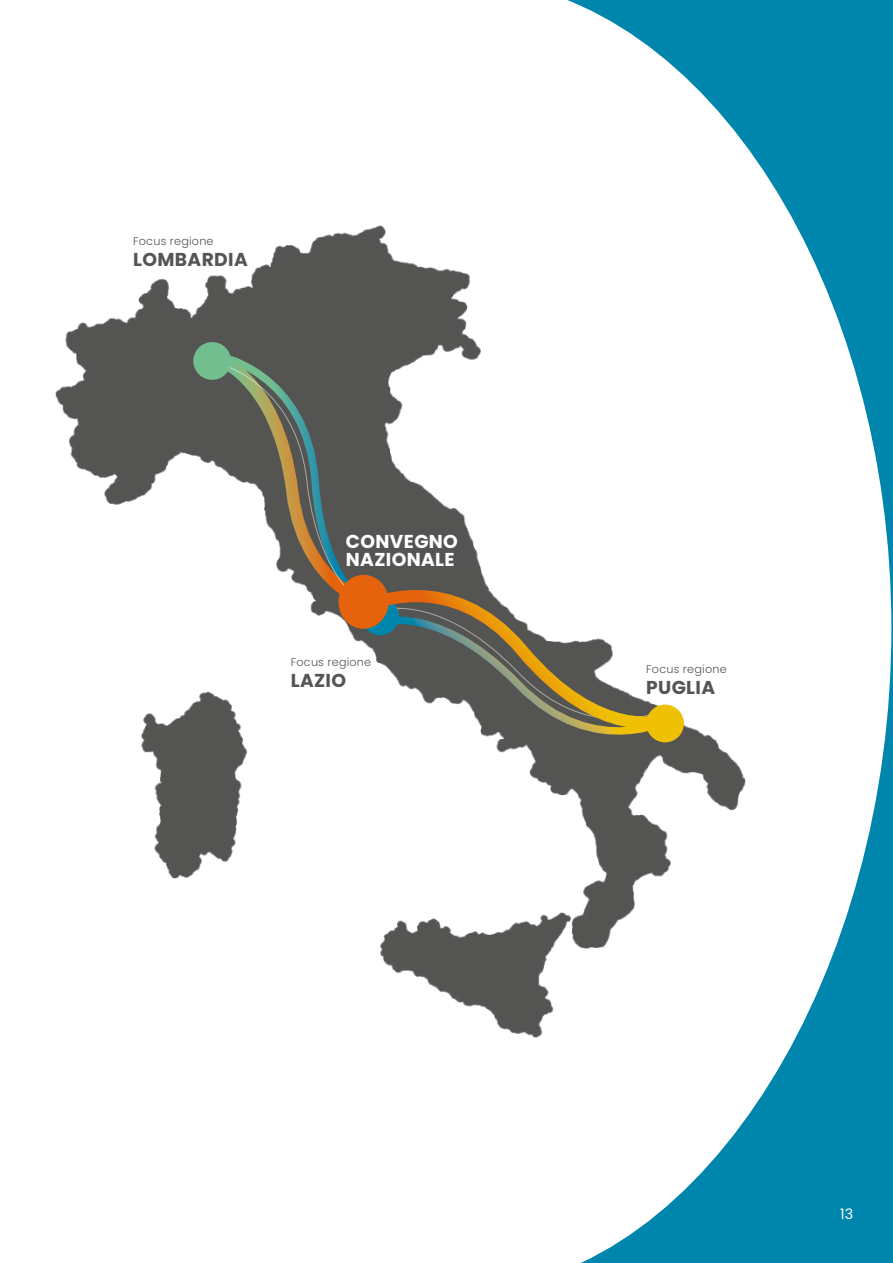
<style>
.page{position:relative;width:893px;height:1263px;background:#fff}
.page>*{position:absolute;margin:0;border:0;box-sizing:border-box;transform-origin:0 0}
.t1{font:700 18.6px "Poppins";letter-spacing:.02em;color:#545554}
.t2{font:700 18.6px/18.6px "Poppins";letter-spacing:.02em;color:#fff}
.t3{font:14.4px "Poppins";color:#fff}
.t4{font:300 11.25px "Poppins";letter-spacing:.02em;color:#545554}
</style>
<div class="page">
<svg style="left:533px;top:0;width:358px;height:1263px"></svg>
<img style="left:55px;top:225px;width:690px;height:812px">
<svg style="left:363px;top:585px;width:319px;height:179px"></svg>
<svg style="left:198px;top:344px;width:212px;height:282px"></svg>
<svg style="left:202px;top:358px;width:187px;height:261px"></svg>
<div style="left:193px;top:342px;width:38px;height:38px;background:#73be8e;border-radius:50%"></div>
<div style="left:646px;top:705px;width:38px;height:37px;background:#efc104;border-radius:50%"></div>
<svg style="left:355px;top:565px;width:322px;height:196px"></svg>
<div style="left:338px;top:575px;width:51px;height:54px;background:#e5630d;border-radius:50%"></div>
<p class="t4" style="left:133px;top:235px;width:82px">Focus regione</p>
<h1 class="t1" style="left:133px;top:248px;width:116px">LOMBARDIA</h1>
<h1 class="t2" style="left:346px;top:532px;width:114px">CONVEGNO<br>NAZIONALE</h1>
<p class="t4" style="left:291px;top:656px;width:82px">Focus regione</p>
<h1 class="t1" style="left:291px;top:669px;width:57px">LAZIO</h1>
<p class="t4" style="left:646px;top:663px;width:82px">Focus regione</p>
<h1 class="t1" style="left:646px;top:677px;width:71px">PUGLIA</h1>
<p class="t3" style="left:840px;top:1205px;width:15px">13</p>
</div>
